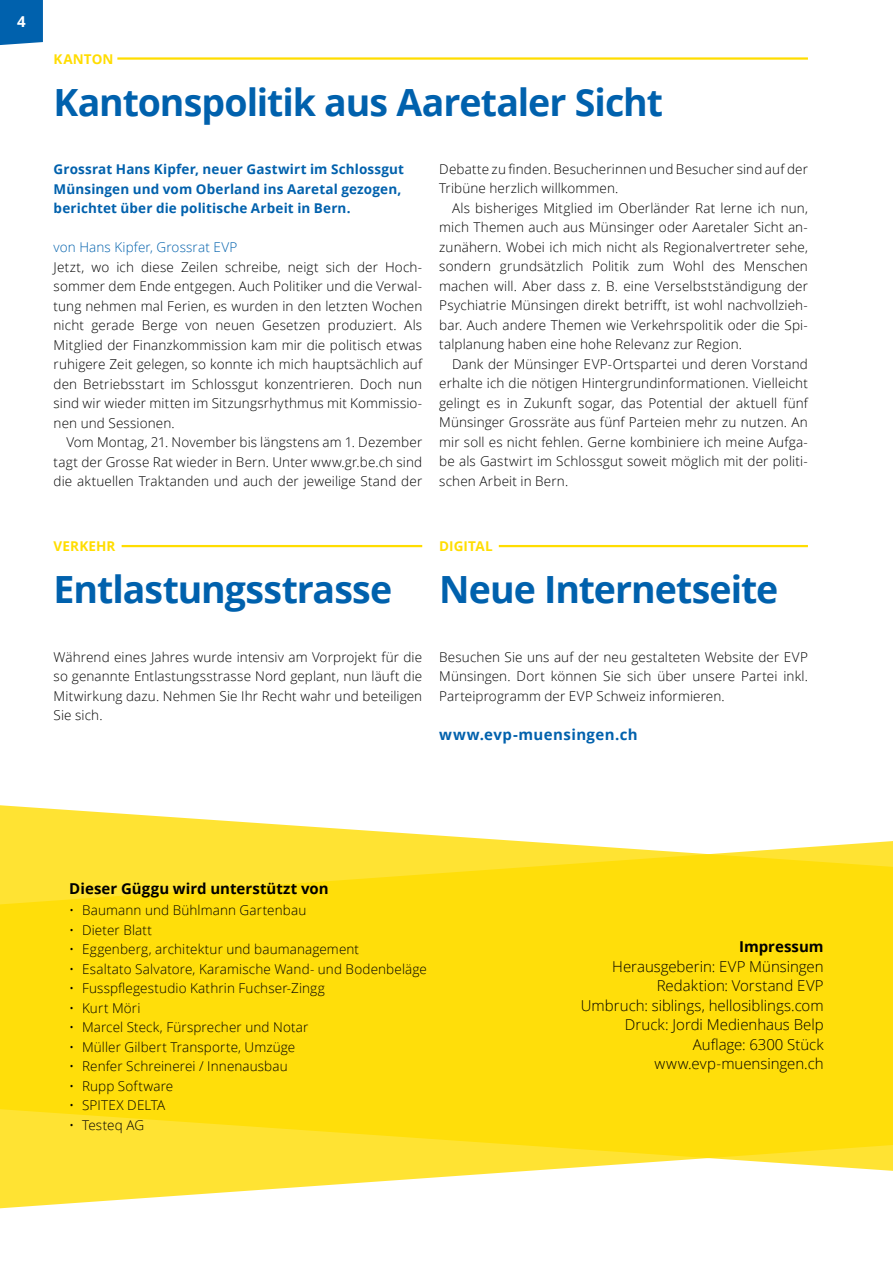
<style>
.page{position:relative;width:893px;height:1263px;background:#fff}
.page>*{position:absolute;margin:0;border:0;box-sizing:border-box;transform-origin:0 0}
.t1{font:700 37.5px "Open Sans";letter-spacing:-.025em;color:#0061ad}
.t2{font:300 15px/19.5px "Open Sans";color:#000;text-align:right}
.t3{font:700 15px "Open Sans";color:#000}
.t4{font:700 15px "Open Sans";letter-spacing:.03em;color:#0061ad}
.t5{font:700 15px "Open Sans";color:#fff}
.t6{font:300 13.5px/19.5px "Open Sans";letter-spacing:.01em;color:#000;text-align:justify}
.t7{font:700 13.5px/19.5px "Open Sans";letter-spacing:.01em;color:#0061ad}
.t8{font:300 13.5px "Open Sans";letter-spacing:.01em;color:#0061ad}
.t9{font:700 13.5px "Open Sans";letter-spacing:.01em;color:#fd0}
</style>
<div class="page">
<div style="left:0;top:0;width:43px;height:45px;background:#0061ad"></div>
<svg style="left:0;top:805px;width:503px;height:35px"></svg>
<svg style="left:0;top:840px;width:893px;height:369px;background:#ffe128"></svg>
<hr style="left:117px;top:57px;width:691px;height:3px;background:#fd0">
<hr style="left:122px;top:545px;width:300px;height:2px;background:#fd0">
<hr style="left:499px;top:545px;width:309px;height:2px;background:#fd0">
<p class="t5" style="left:17px;top:11px;width:10px">4</p>
<p class="t9" style="left:54px;top:49px;width:62px">KANTON</p>
<h1 class="t1" style="left:54px;top:75px;width:611px">Kantonspolitik aus Aaretaler Sicht</h1>
<p class="t7" style="left:54px;top:159px;width:352px">Grossrat Hans Kipfer, neuer Gastwirt im Schlossgut<br>Münsingen und vom Oberland ins Aaretal gezogen, berichtet über die politische Arbeit in Bern.</p>
<p class="t8" style="left:54px;top:238px;width:185px">von Hans Kipfer, Grossrat EVP</p>
<p class="t6" style="left:54px;top:257px;width:370px">Jetzt, wo ich diese Zeilen schreibe, neigt sich der Hoch&shy;sommer dem Ende entgegen. Auch Politiker und die Verwal&shy;tung nehmen mal Ferien, es wurden in den letzten Wochen nicht gerade Berge von neuen Gesetzen produziert. Als Mitglied der Finanzkommission kam mir die politisch etwas ruhigere Zeit gelegen, so konnte ich mich hauptsächlich auf den Betriebsstart im Schlossgut konzentrieren. Doch nun sind wir wieder mitten im Sitzungsrhythmus mit Kommissio&shy;nen und Sessionen.</p>
<p class="t6" style="left:54px;top:432px;width:370px;text-indent:13px">Vom Montag, 21. November bis längstens am 1. Dezember tagt der Grosse Rat wieder in Bern. Unter www.gr.be.ch sind die aktuellen Traktanden und auch der jeweilige Stand der</p>
<p class="t6" style="left:439px;top:159px;width:370px">Debatte zu finden. Besucherinnen und Besucher sind auf der<br>Tribüne herzlich willkommen.</p>
<p class="t6" style="left:439px;top:198px;width:370px;text-indent:13px">Als bisheriges Mitglied im Oberländer Rat lerne ich nun, mich Themen auch aus Münsinger oder Aaretaler Sicht an&shy;zunähern. Wobei ich mich nicht als Regionalvertreter sehe, sondern grundsätzlich Politik zum Wohl des Menschen machen will. Aber dass z. B. eine Verselbstständigung der Psychiatrie Münsingen direkt betrifft, ist wohl nachvollzieh&shy;bar. Auch andere Themen wie Verkehrspolitik oder die Spi&shy;talplanung haben eine hohe Relevanz zur Region.</p>
<p class="t6" style="left:439px;top:354px;width:370px;text-indent:13px">Dank der Münsinger EVP-Ortspartei und deren Vorstand erhalte ich die nötigen Hintergrundinformationen. Vielleicht gelingt es in Zukunft sogar, das Potential der aktuell fünf Münsinger Grossräte aus fünf Parteien mehr zu nutzen. An mir soll es nicht fehlen. Gerne kombiniere ich meine Aufga&shy;be als Gastwirt im Schlossgut soweit möglich mit der politi&shy;schen Arbeit in Bern.</p>
<p class="t9" style="left:54px;top:537px;width:63px">VERKEHR</p>
<h1 class="t1" style="left:54px;top:563px;width:340px">Entlastungsstrasse</h1>
<p class="t6" style="left:54px;top:647px;width:370px">Während eines Jahres wurde intensiv am Vorprojekt für die so genannte Entlastungsstrasse Nord geplant, nun läuft die Mitwirkung dazu. Nehmen Sie Ihr Recht wahr und beteiligen Sie sich.</p>
<p class="t9" style="left:439px;top:537px;width:55px">DIGITAL</p>
<h1 class="t1" style="left:439px;top:563px;width:341px">Neue Internetseite</h1>
<p class="t6" style="left:439px;top:647px;width:370px">Besuchen Sie uns auf der neu gestalteten Website der EVP Münsingen. Dort können Sie sich über unsere Partei inkl.<br>Parteiprogramm der EVP Schweiz informieren.</p>
<p class="t4" style="left:439px;top:724px;width:200px">www.evp-muensingen.ch</p>
<p class="t3" style="left:69px;top:877px;width:261px">Dieser Güggu wird unterstützt von</p>
<p class="t6" style="left:69px;top:900px;width:239px">• Baumann und Bühlmann Gartenbau</p>
<p class="t6" style="left:69px;top:920px;width:84px">• Dieter Blatt</p>
<p class="t6" style="left:69px;top:939px;width:291px">• Eggenberg, architektur und baumanagement</p>
<p class="t6" style="left:69px;top:959px;width:359px">• Esaltato Salvatore, Karamische Wand- und Bodenbeläge</p>
<p class="t6" style="left:69px;top:978px;width:257px">• Fusspflegestudio Kathrin Fuchser-Zingg</p>
<p class="t6" style="left:69px;top:997px;width:73px">• Kurt Möri</p>
<p class="t6" style="left:69px;top:1017px;width:241px">• Marcel Steck, Fürsprecher und Notar</p>
<p class="t6" style="left:69px;top:1036px;width:228px">• Müller Gilbert Transporte, Umzüge</p>
<p class="t6" style="left:69px;top:1056px;width:220px">• Renfer Schreinerei / Innenausbau</p>
<p class="t6" style="left:69px;top:1075px;width:106px">• Rupp Software</p>
<p class="t6" style="left:69px;top:1095px;width:98px">• SPITEX DELTA</p>
<p class="t6" style="left:69px;top:1114px;width:76px">• Testeq AG</p>
<p class="t3" style="left:739px;top:936px;width:86px">Impressum</p>
<p class="t2" style="left:581px;top:956px;width:244px">Herausgeberin: EVP Münsingen<br>Redaktion: Vorstand EVP<br>Umbruch: siblings, hellosiblings.com<br>Druck: Jordi Medienhaus Belp<br>Auflage: 6300 Stück www.evp-muensingen.ch</p>
</div>
